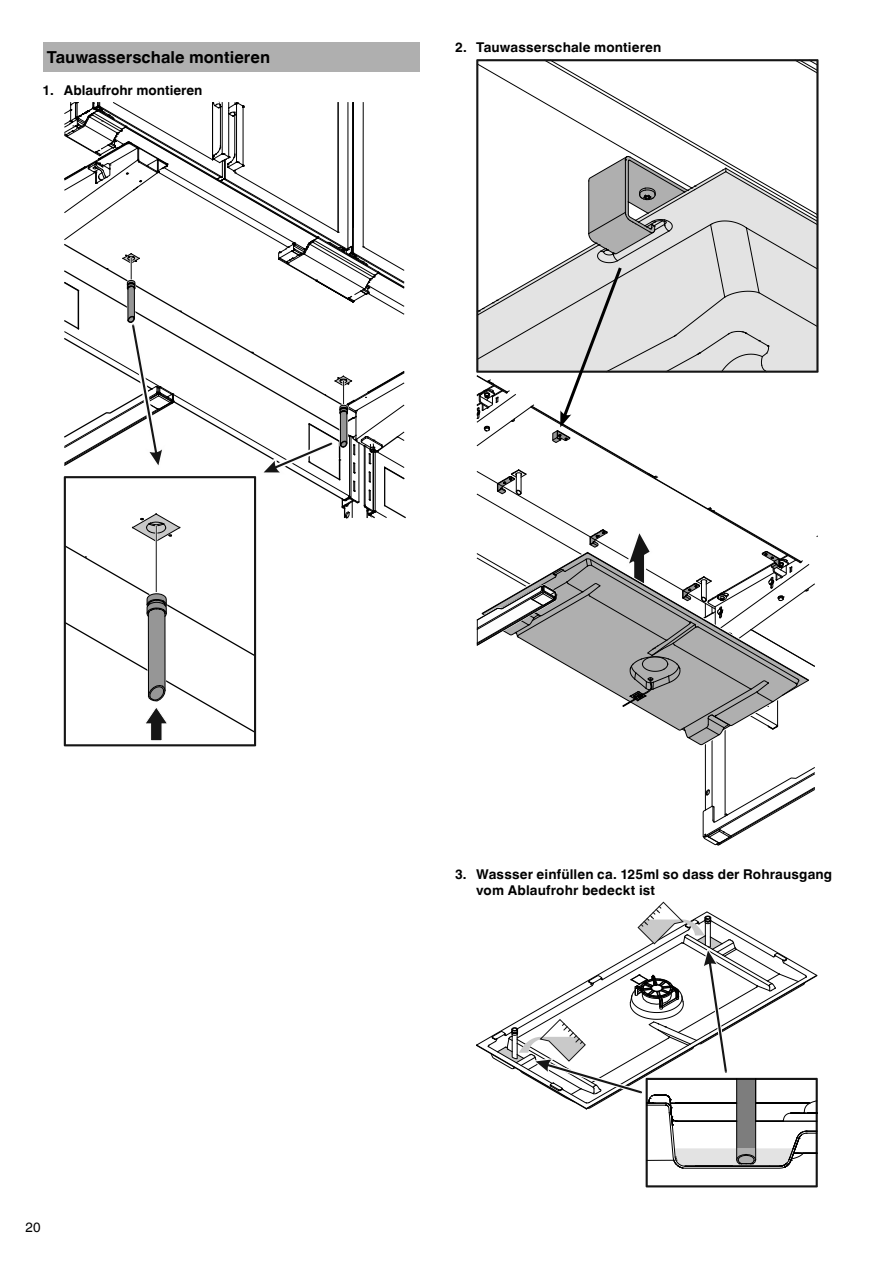
<style>
.page{position:relative;width:893px;height:1263px;background:#fff}
.page>*{position:absolute;margin:0;border:0;box-sizing:border-box;transform-origin:0 0}
.t1{font:700 16.5px "Helvetica Linotype";letter-spacing:.005em;color:#000}
.t2{font:700 13.5px/16.2px "Helvetica Linotype";letter-spacing:.01em;color:#000}
.t3{font:13.5px "Helvetica Linotype";color:#000}
</style>
<div class="page">
<svg style="left:737px;top:767px;width:78px;height:68px"></svg>
<svg style="left:476px;top:902px;width:342px;height:286px"></svg>
<svg style="left:476px;top:59px;width:342px;height:686px"></svg>
<div style="left:43px;top:43px;width:376px;height:29px;background:#afafaf"></div>
<svg style="left:64px;top:101px;width:342px;height:640px"></svg>
<p class="t1" style="left:47px;top:48px;width:225px">Tauwasserschale montieren</p>
<p class="t2" style="left:43px;top:82px;width:161px">1. Ablaufrohr montieren</p>
<p class="t2" style="left:455px;top:39px;width:208px">2. Tauwasserschale montieren</p>
<p class="t3" style="left:26px;top:1219px;width:17px">20</p>
<p class="t2" style="left:476px;top:866px;width:357px;text-indent:-21px">3. Wassser einfüllen ca. 125ml so dass der Rohrausgang vom Ablaufrohr bedeckt ist</p>
</div>
